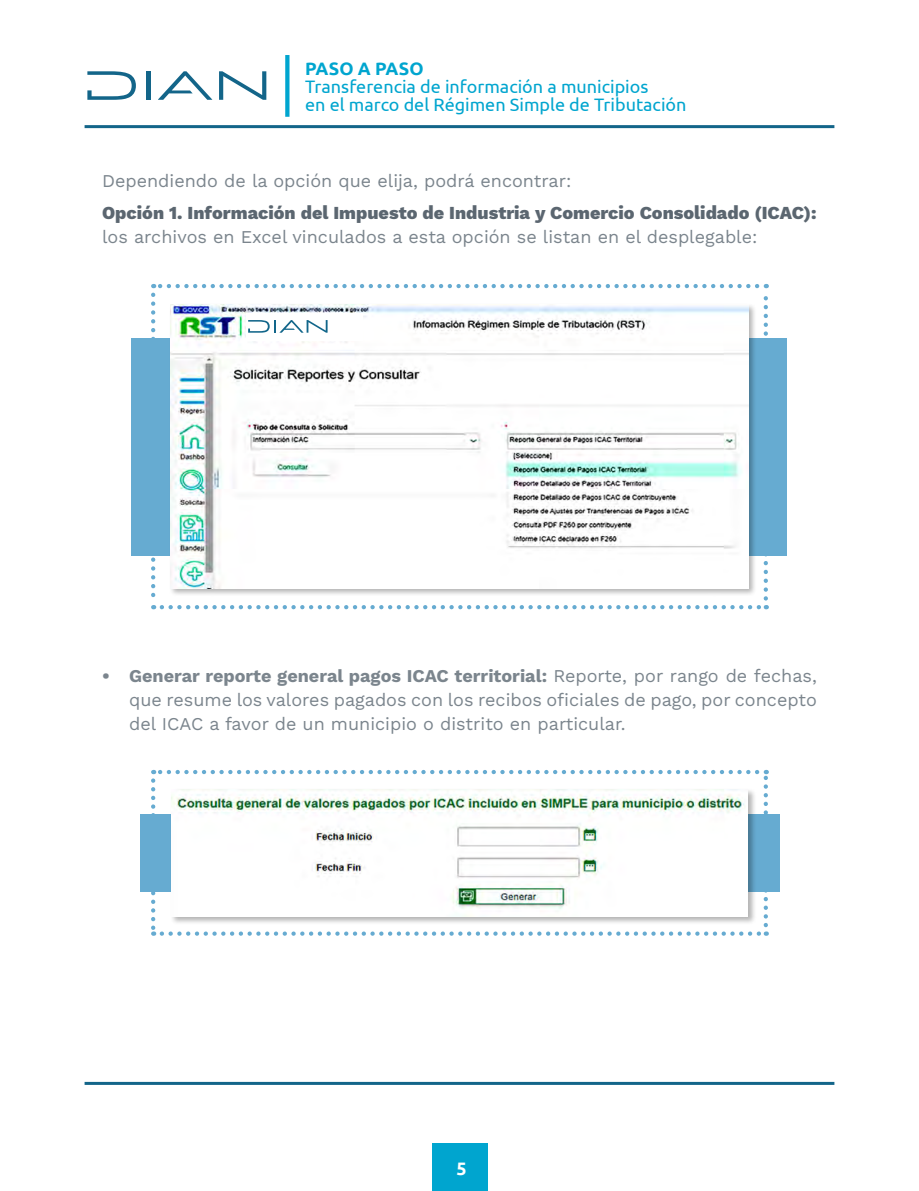
<style>
.page{position:relative;width:919px;height:1191px;background:#fff}
.page>*{position:absolute;margin:0;border:0;box-sizing:border-box;transform-origin:0 0}
.t1{font:18px/24px "Work Sans";color:#7b858d;text-align:justify}
.t2{font:18px/18px "Ubuntu";color:#00a5cf}
.t3{font:800 18px "Work Sans";color:#5b6670}
.t4{font:700 18px "Ubuntu";color:#00a5cf}
.t5{font:700 18px "Ubuntu";color:#fff}
.s1{font-weight:700}
</style>
<div class="page">
<hr style="left:85px;top:1082px;width:749px;height:3px;background:#136589">
<hr style="left:85px;top:125px;width:749px;height:3px;background:#136589">
<svg style="left:158px;top:71px;width:54px;height:29px"></svg>
<svg style="left:87px;top:71px;width:49px;height:29px"></svg>
<hr style="left:146px;top:71px;width:4px;height:29px;background:#136589">
<svg style="left:219px;top:71px;width:47px;height:29px"></svg>
<svg style="left:285px;top:55px;width:4px;height:62px"></svg>
<div style="left:432px;top:1143px;width:56px;height:48px;background:#00a5cf"></div>
<svg style="left:151px;top:295px;width:4px;height:314px"></svg>
<svg style="left:162px;top:605px;width:604px;height:4px"></svg>
<svg style="left:763px;top:284px;width:4px;height:314px"></svg>
<svg style="left:153px;top:284px;width:604px;height:4px"></svg>
<div style="left:132px;top:338px;width:655px;height:217px;background:#66abd1"></div>
<div style="left:169px;top:303px;width:587px;height:294px;background:#000;opacity:.3"></div>
<img style="left:170px;top:305px;width:578px;height:283px">
<div style="left:246px;top:313px;width:117px;height:27px;background:#fff"></div>
<svg style="left:248px;top:320px;width:79px;height:13px"></svg>
<svg style="left:151px;top:780px;width:4px;height:155px"></svg>
<svg style="left:162px;top:931px;width:604px;height:4px"></svg>
<svg style="left:763px;top:770px;width:4px;height:155px"></svg>
<svg style="left:153px;top:770px;width:604px;height:4px"></svg>
<div style="left:140px;top:814px;width:639px;height:77px;background:#66abd1"></div>
<div style="left:170px;top:787px;width:586px;height:138px;background:#000;opacity:.3"></div>
<img style="left:171px;top:789px;width:576px;height:127px">
<p class="t4" style="left:305px;top:58px;width:120px">PASO A PASO</p>
<p class="t2" style="left:305px;top:77px;width:383px">Transferencia de información a municipios<br>en el marco del Régimen Simple de Tributación</p>
<p class="t1" style="left:102px;top:168px;width:471px">Dependiendo de la opción que elija, podrá encontrar:</p>
<p class="t3" style="left:102px;top:200px;width:716px">Opción 1. Información del Impuesto de Industria y Comercio Consolidado (ICAC):</p>
<p class="t1" style="left:102px;top:224px;width:657px">los archivos en Excel vinculados a esta opción se listan en el desplegable:</p>
<p class="t1" style="left:129px;top:663px;width:689px;text-indent:-27px"><span class="s1">• Generar reporte general pagos ICAC territorial:</span> Reporte, por rango de fechas, que resume los valores pagados con los recibos oficiales de pago, por concepto del ICAC a favor de un municipio o distrito en particular.</p>
<p class="t5" style="left:456px;top:1158px;width:12px">5</p>
</div>
